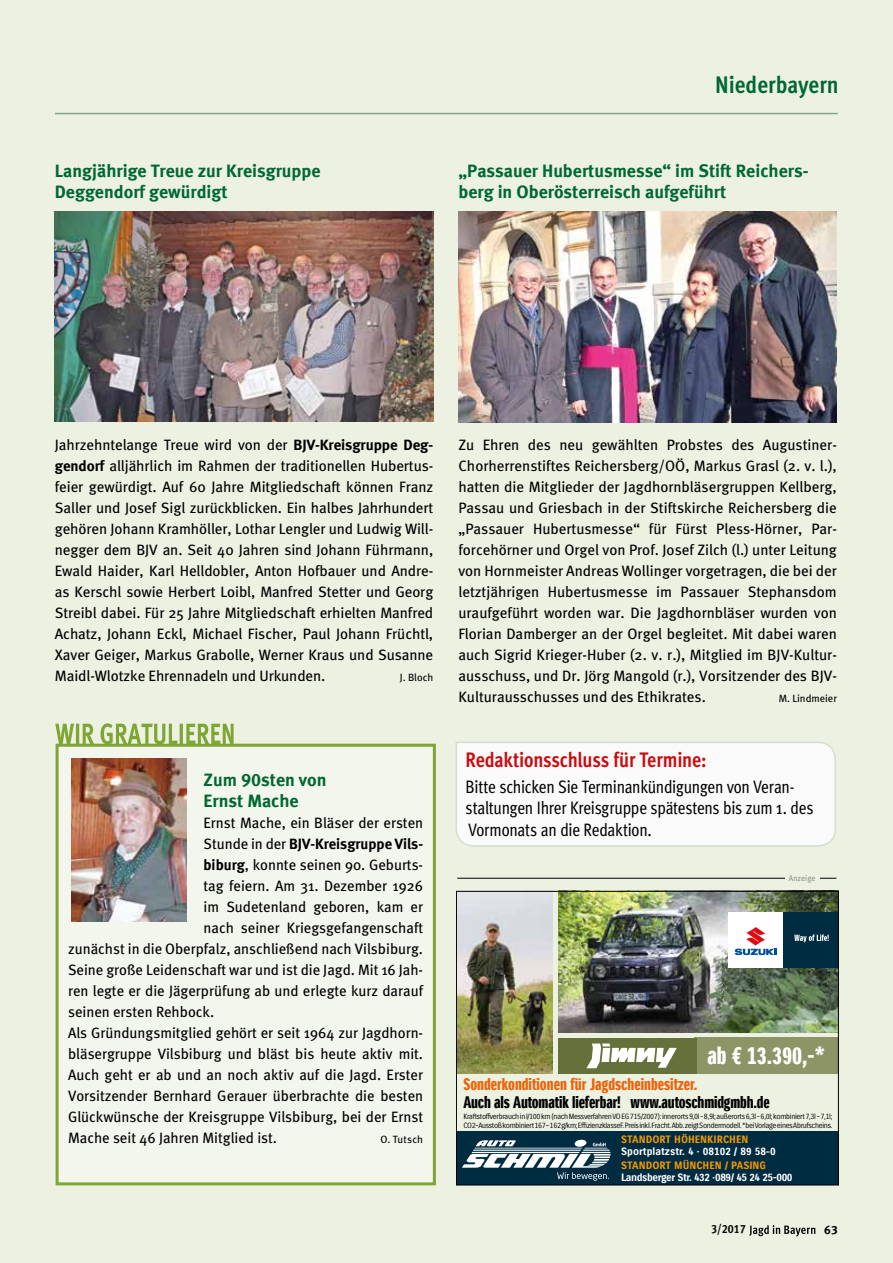
<style>
.page{position:relative;width:893px;height:1263px;background:#ecf1e2}
.page>*{position:absolute;margin:0;border:0;box-sizing:border-box;transform-origin:0 0}
.t1{font:700 24px "Meta Cond";color:#006832}
.t2{font:23.7px "Suzuki PRO Headline";color:#fff}
.t3{font:700 21px "Meta Cond";letter-spacing:-.01em;color:#c90c0f}
.t4{font:18px/21px "Meta Bold LF";color:#006832}
.t5{font:18px/21.6px "Meta Cond";letter-spacing:-.015em;color:#000}
.t6{font:16.35px "Suzuki PRO Headline";letter-spacing:-.01em;color:#000}
.t7{font:16.35px "Suzuki PRO Headline";color:#ec6408}
.t8{font:15px/21px "Meta";color:#000;text-align:justify}
.t9{font:15px "Meta Bold LF";color:#000}
.t10{font:12px "Meta Cond Bold LF";color:#000}
.t11{font:12px "Meta Bold LF";color:#000}
.t12{font:10.5px "Meta";color:#000}
.t13{font:10.35px "Suzuki PRO Bold";color:#f59a00}
.t14{font:10.35px "Suzuki PRO Bold";letter-spacing:-.04em;color:#fff}
.t15{font:10.35px "Suzuki PRO Bold";color:#fff}
.t16{font:8.25px "Meta";color:#9d9d9c;scale:.96 1}
.t17{font:7.35px/8.9px "Suzuki PRO Regular";letter-spacing:-.04em;color:#000}
.s1{font-family:"Meta Bold LF"}
.s2{font-family:"Meta"}
</style>
<div class="page">
<hr style="left:55px;top:113px;width:783px;height:1px;background:#83a786">
<div style="left:456px;top:742px;width:380px;height:105px;background:#fafafa"></div>
<img style="left:458px;top:212px;width:378px;height:210px">
<img style="left:55px;top:212px;width:379px;height:210px">
<div style="left:56px;top:744px;width:380px;height:441px;background:#f3f6ec;border:3px solid #7fa635"></div>
<img style="left:71px;top:758px;width:116px;height:164px">
<svg style="left:55px;top:723px;width:179px;height:21px"></svg>
<img style="left:558px;top:893px;width:279px;height:140px">
<div style="left:728px;top:912px;width:56px;height:56px;background:#fff"></div>
<svg style="left:735px;top:927px;width:42px;height:28px"></svg>
<div style="left:783px;top:912px;width:56px;height:56px;background:#002c42"></div>
<svg style="left:794px;top:934px;width:35px;height:8px"></svg>
<div style="left:694px;top:1037px;width:145px;height:36px;background:#8d9567"></div>
<div style="left:558px;top:1037px;width:138px;height:36px;background:#65703a"></div>
<svg style="left:586px;top:1043px;width:91px;height:25px"></svg>
<div style="left:456px;top:1131px;width:383px;height:54px;background:#002c42"></div>
<svg style="left:462px;top:1140px;width:148px;height:41px"></svg>
<img style="left:458px;top:893px;width:95px;height:180px">
<div style="left:456px;top:891px;width:383px;height:294px;border:1px solid #000"></div>
<hr style="left:457px;top:878px;width:379px;height:1px;background:#000">
<div style="left:785px;top:870px;width:34px;height:13px;background:#ecf1e2"></div>
<p class="t4" style="left:55px;top:160px;width:267px">Langjährige Treue zur Kreisgruppe<br>Deggendorf gewürdigt</p>
<h1 class="t1" style="left:715px;top:71px;width:125px">Niederbayern</h1>
<p class="t4" style="left:458px;top:160px;width:352px">„Passauer Hubertusmesse“ im Stift Reichers&shy;berg in Oberösterreisch aufgeführt</p>
<p class="t8" style="left:55px;top:434px;width:380px">Jahrzehntelange Treue wird von der <span class="s1">BJV-Kreisgruppe Deg&shy;gendorf</span> alljährlich im Rahmen der traditionellen Hubertus&shy;feier gewürdigt. Auf 60 Jahre Mitgliedschaft können Franz Saller und Josef Sigl zurückblicken. Ein halbes Jahrhundert gehören Johann Kramhöller, Lothar Lengler und Ludwig Will&shy;negger dem BJV an. Seit 40 Jahren sind Johann Führmann, Ewald Haider, Karl Helldobler, Anton Hofbauer und Andre&shy;as Kerschl sowie Herbert Loibl, Manfred Stetter und Georg Streibl dabei. Für 25 Jahre Mitgliedschaft erhielten Manfred Achatz, Johann Eckl, Michael Fischer, Paul Johann Früchtl, Xaver Geiger, Markus Grabolle, Werner Kraus und Susanne Maidl-Wlotzke Ehrennadeln und Urkunden.</p>
<p class="t12" style="left:400px;top:671px;width:35px">J. Bloch</p>
<p class="t4" style="left:204px;top:769px;width:125px">Zum 90sten von<br>Ernst Mache</p>
<p class="t8" style="left:204px;top:812px;width:221px">Ernst Mache, ein Bläser der ersten</p>
<p class="t9" style="left:204px;top:835px;width:221px"><span class="s2">Stunde in der</span> BJV-Kreisgruppe Vils-</p>
<p class="t8" style="left:204px;top:854px;width:221px"><span class="s1">biburg</span>, konnte seinen 90. Geburts-</p>
<p class="t8" style="left:204px;top:875px;width:221px">tag feiern. Am 31. Dezember 1926</p>
<p class="t8" style="left:204px;top:896px;width:221px">im Sudetenland geboren, kam er</p>
<p class="t8" style="left:204px;top:917px;width:221px">nach seiner Kriegsgefangenschaft</p>
<p class="t8" style="left:68px;top:938px;width:356px">zunächst in die Oberpfalz, anschließend nach Vilsbiburg.</p>
<p class="t8" style="left:68px;top:959px;width:357px">Seine große Leidenschaft war und ist die Jagd. Mit 16 Jah-</p>
<p class="t8" style="left:68px;top:980px;width:357px">ren legte er die Jägerprüfung ab und erlegte kurz darauf</p>
<p class="t8" style="left:68px;top:1001px;width:148px">seinen ersten Rehbock.</p>
<p class="t8" style="left:68px;top:1022px;width:357px">Als Gründungsmitglied gehört er seit 1964 zur Jagdhorn-</p>
<p class="t8" style="left:68px;top:1043px;width:357px">bläsergruppe Vilsbiburg und bläst bis heute aktiv mit.</p>
<p class="t8" style="left:68px;top:1064px;width:356px">Auch geht er ab und an noch aktiv auf die Jagd. Erster</p>
<p class="t8" style="left:68px;top:1085px;width:357px">Vorsitzender Bernhard Gerauer überbrachte die besten</p>
<p class="t8" style="left:68px;top:1106px;width:356px">Glückwünsche der Kreisgruppe Vilsbiburg, bei der Ernst</p>
<p class="t8" style="left:68px;top:1127px;width:211px">Mache seit 46 Jahren Mitglied ist.</p>
<p class="t12" style="left:380px;top:1133px;width:44px">O. Tutsch</p>
<p class="t8" style="left:458px;top:434px;width:380px">Zu Ehren des neu gewählten Probstes des Augustiner-Chorherrenstiftes Reichersberg/OÖ, Markus Grasl (2. v. l.), hatten die Mitglieder der Jagdhornbläsergruppen Kellberg, Passau und Griesbach in der Stiftskirche Reichersberg die „Passauer Hubertusmesse“ für Fürst Pless-Hörner, Par&shy;forcehörner und Orgel von Prof. Josef Zilch (l.) unter Leitung von Hornmeister Andreas Wollinger vorgetragen, die bei der letztjährigen Hubertusmesse im Passauer Stephansdom uraufgeführt worden war. Die Jagdhornbläser wurden von Florian Damberger an der Orgel begleitet. Mit dabei waren auch Sigrid Krieger-Huber (2. v. r.), Mitglied im BJV-Kultur&shy;ausschuss, und Dr. Jörg Mangold (r.), Vorsitzender des BJV-Kulturausschusses und des Ethikrates.</p>
<p class="t12" style="left:779px;top:692px;width:60px">M. Lindmeier</p>
<h3 class="t3" style="left:466px;top:747px;width:242px">Redaktionsschluss für Termine:</h3>
<p class="t5" style="left:466px;top:776px;width:350px">Bitte schicken Sie Terminankündigungen von Veran&shy;staltungen Ihrer Kreisgruppe spätestens bis zum 1. des<br>Vormonats an die Redaktion.</p>
<p class="t16" style="left:789px;top:873px;width:29px">Anzeige</p>
<p class="t7" style="left:463px;top:1074px;width:236px">Sonderkonditionen für Jagdscheinbesitzer.</p>
<h2 class="t2" style="left:707px;top:1041px;width:119px">ab € 13.390,-*</h2>
<p class="t6" style="left:463px;top:1092px;width:308px">Auch als Automatik lieferbar! www.autoschmidgmbh.de</p>
<p class="t17" style="left:463px;top:1112px;width:371px">Kraftstoffverbrauch in l/100 km (nach Messverfahren VO EG 715/2007): innerorts 9,0l - 8,9l; außerorts 6,3l - 6,0l; kombiniert 7,3l - 7,1l;<br>CO2-Ausstoß kombiniert 167 – 162 g/km; EffizienzklasseF. Preis inkl. Fracht. Abb. zeigt Sondermodell. *bei Vorlage eines Abrufscheins.</p>
<p class="t13" style="left:621px;top:1133px;width:129px">STANDORT HÖHENKIRCHEN</p>
<p class="t15" style="left:621px;top:1145px;width:156px">Sportplatzstr. 4 · 08102 / 89 58-0</p>
<p class="t13" style="left:621px;top:1159px;width:146px">STANDORT MÜNCHEN / PASING</p>
<p class="t14" style="left:621px;top:1171px;width:173px">Landsberger Str. 432 ·089/ 45 24 25-000</p>
<p class="t10" style="left:711px;top:1222px;width:36px">3/2017</p>
<p class="t11" style="left:824px;top:1222px;width:15px">63</p>
</div>
